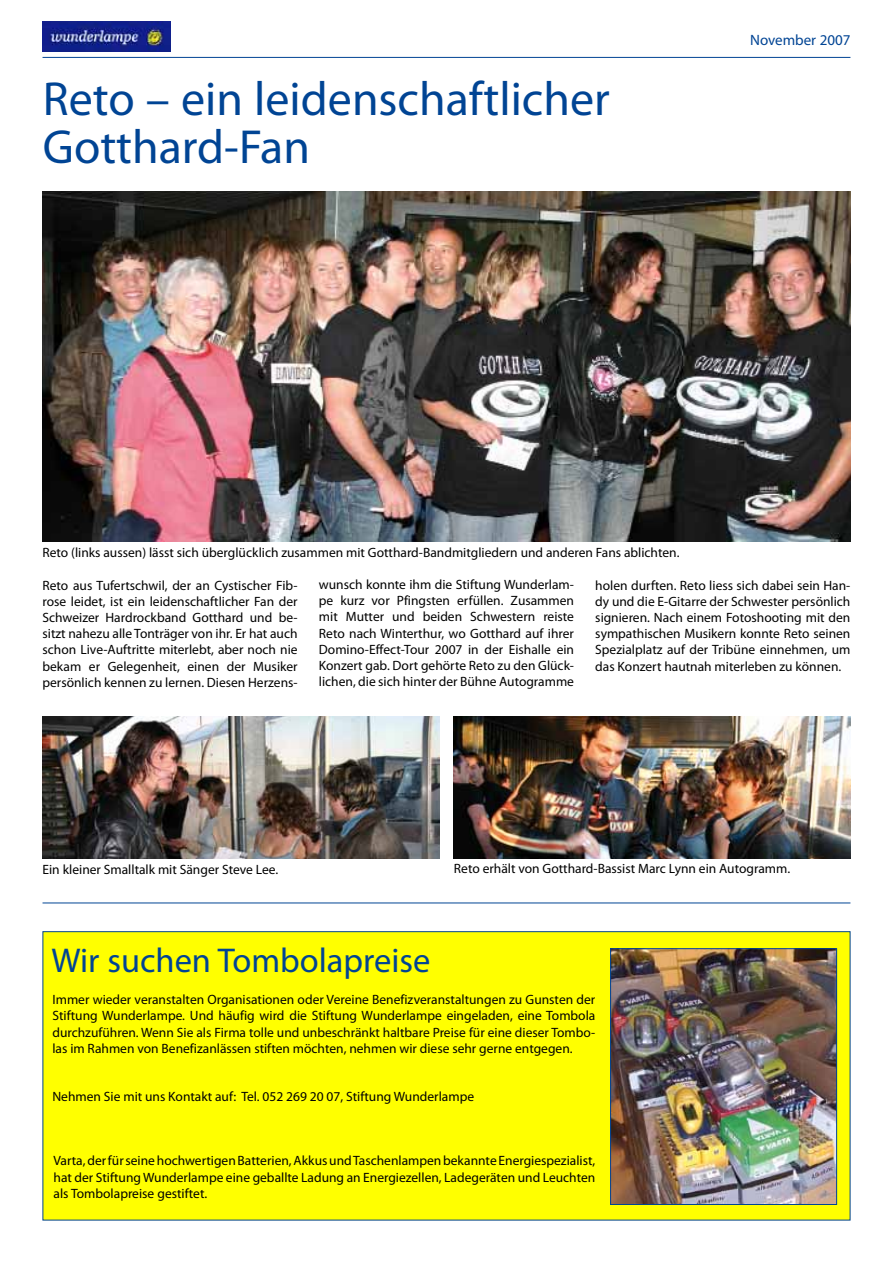
<style>
.page{position:relative;width:893px;height:1263px;background:#fff}
.page>*{position:absolute;margin:0;border:0;box-sizing:border-box;transform-origin:0 0}
.t1{font:48px/48px "Myriad Pro";color:#004494}
.t2{font:34.5px "Myriad Pro";color:#004494}
.t3{font:15px "Myriad Pro";color:#004494}
.t4{font:13.5px/16.2px "Myriad Pro";color:#000;text-align:justify}
</style>
<div class="page">
<hr style="left:43px;top:57px;width:807px;height:1px;background:#004494">
<img style="left:43px;top:21px;width:127px;height:30px">
<div style="left:43px;top:931px;width:807px;height:289px;background:#ff0;border:1px solid #004494"></div>
<img style="left:612px;top:950px;width:223px;height:253px">
<div style="left:610px;top:948px;width:227px;height:257px;border:1px solid #004494"></div>
<img style="left:43px;top:192px;width:807px;height:349px">
<hr style="left:43px;top:902px;width:807px;height:1px;background:#004494">
<img style="left:454px;top:716px;width:396px;height:142px">
<img style="left:43px;top:716px;width:396px;height:142px">
<h1 class="t1" style="left:43px;top:74px;width:569px">Reto – ein leidenschaftlicher<br>Gotthard-Fan</h1>
<p class="t3" style="left:750px;top:31px;width:102px">November 2007</p>
<p class="t4" style="left:43px;top:544px;width:638px">Reto (links aussen) lässt sich überglücklich zusammen mit Gotthard-Bandmitgliedern und anderen Fans ablichten.</p>
<p class="t4" style="left:43px;top:577px;width:257px">Reto aus Tufertschwil, der an Cystischer Fib&shy;rose leidet, ist ein leidenschaftlicher Fan der Schweizer Hardrockband Gotthard und be&shy;sitzt nahezu alle Tonträger von ihr. Er hat auch schon Live-Auftritte miterlebt, aber noch nie bekam er Gelegenheit, einen der Musiker persönlich kennen zu lernen. Diesen Herzens-</p>
<p class="t4" style="left:319px;top:576px;width:257px">wunsch konnte ihm die Stiftung Wunderlam&shy;pe kurz vor Pfingsten erfüllen. Zusammen mit Mutter und beiden Schwestern reiste Reto nach Winterthur, wo Gotthard auf ihrer Domino-Effect-Tour 2007 in der Eishalle ein Konzert gab. Dort gehörte Reto zu den Glück&shy;lichen, die sich hinter der Bühne Autogramme</p>
<p class="t4" style="left:595px;top:577px;width:257px">holen durften. Reto liess sich dabei sein Han&shy;dy und die E-Gitarre der Schwester persönlich signieren. Nach einem Fotoshooting mit den sympathischen Musikern konnte Reto seinen Spezialplatz auf der Tribüne einnehmen, um das Konzert hautnah miterleben zu können.</p>
<p class="t4" style="left:43px;top:861px;width:237px">Ein kleiner Smalltalk mit Sänger Steve Lee.</p>
<p class="t4" style="left:454px;top:860px;width:338px">Reto erhält von Gotthard-Bassist Marc Lynn ein Autogramm.</p>
<h2 class="t2" style="left:51px;top:939px;width:380px">Wir suchen Tombolapreise</h2>
<p class="t4" style="left:52px;top:991px;width:544px">Immer wieder veranstalten Organisationen oder Vereine Benefizveranstaltungen zu Gunsten der Stiftung Wunderlampe. Und häufig wird die Stiftung Wunderlampe eingeladen, eine Tombola durchzuführen. Wenn Sie als Firma tolle und unbeschränkt haltbare Preise für eine dieser Tombo&shy;las im Rahmen von Benefizanlässen stiften möchten, nehmen wir diese sehr gerne entgegen.</p>
<p class="t4" style="left:52px;top:1088px;width:423px">Nehmen Sie mit uns Kontakt auf: Tel. 052 269 20 07, Stiftung Wunderlampe</p>
<p class="t4" style="left:54px;top:1152px;width:543px">Varta, der für seine hochwertigen Batterien, Akkus und Taschenlampen bekannte Energiespezialist, hat der Stiftung Wunderlampe eine geballte Ladung an Energiezellen, Ladegeräten und Leuchten als Tombolapreise gestiftet.</p>
</div>
